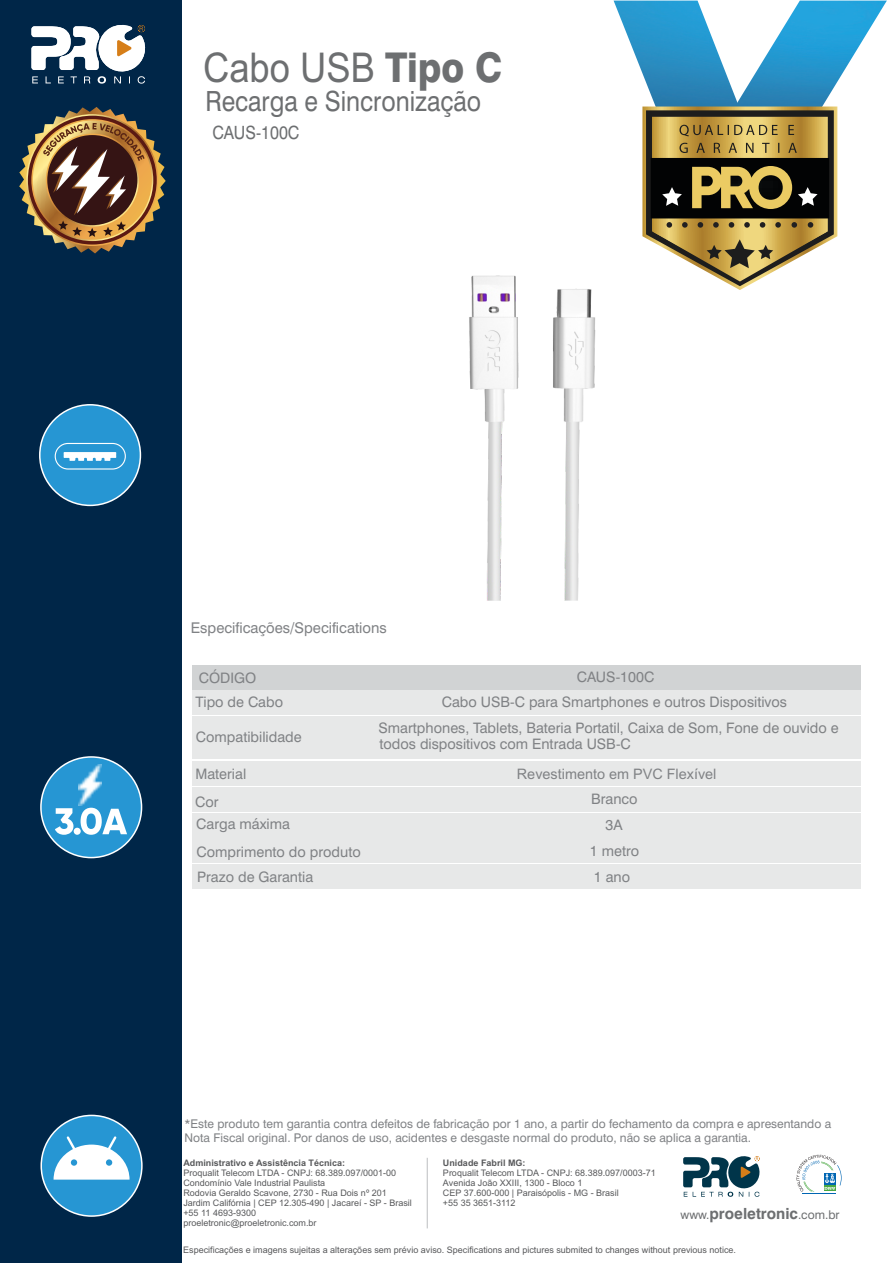
<style>
.page{position:relative;width:893px;height:1263px;background:#fff}
.page>*{position:absolute;margin:0;border:0;box-sizing:border-box;transform-origin:0 0}
.t1{font:40.95px "Arial";color:#6d6f71;scale:.89 1}
.t2{font:27.75px "Swiss 721 BT";color:#6d6f71;scale:.89 1}
.t3{font:18.3px "Swiss 721 BT";color:#6d6f71;scale:.89 1}
.t4{font:700 15.45px "Swiss 721 BT";color:#6d6f71}
.t5{font:14.7px "Swiss 721 BT";color:#808285}
.t6{font:14.4px "Swiss 721 BT";color:#808285}
.t7{font:14.4px "Arial Unicode MS";color:#808285}
.t8{font:12px/14.4px "Swiss 721 BT";color:#808285}
.t9{font:9px/10.1px "Arial";color:#58595b}
.t10{font:700 9px "Arial";color:#58595b}
.s1{font-family:"Swiss 721 BT";font-weight:800}
.s2{font-weight:400;font-size:12.15px}
</style>
<div class="page">
<div style="left:0;top:0;width:181px;height:1263px;background:#002648"></div>
<hr style="left:427px;top:1158px;width:1px;height:70px;background:#bcbec0">
<svg style="left:683px;top:1156px;width:77px;height:41px"></svg>
<hr style="left:802px;top:1194px;width:34px;height:1px;background:#0066b3">
<svg style="left:796px;top:1155px;width:46px;height:36px"></svg>
<div style="left:192px;top:665px;width:174px;height:24px;background:#d1d3d4"></div>
<div style="left:192px;top:691px;width:174px;height:24px;background:#e7e8e8"></div>
<div style="left:192px;top:761px;width:174px;height:25px;background:#e7e8e8"></div>
<div style="left:192px;top:864px;width:174px;height:25px;background:#e7e8e8"></div>
<div style="left:192px;top:813px;width:174px;height:24px;background:#e7e8e8"></div>
<div style="left:192px;top:716px;width:174px;height:43px;background:#e7e8e8"></div>
<div style="left:192px;top:787px;width:174px;height:24px;background:#e7e8e8"></div>
<div style="left:192px;top:839px;width:174px;height:24px;background:#e7e8e8"></div>
<div style="left:367px;top:665px;width:494px;height:24px;background:#d1d3d4"></div>
<div style="left:367px;top:691px;width:494px;height:24px;background:#e7e8e8"></div>
<div style="left:367px;top:761px;width:494px;height:25px;background:#e7e8e8"></div>
<div style="left:367px;top:864px;width:494px;height:25px;background:#e7e8e8"></div>
<div style="left:367px;top:813px;width:494px;height:24px;background:#e7e8e8"></div>
<div style="left:367px;top:716px;width:494px;height:43px;background:#e7e8e8"></div>
<div style="left:367px;top:787px;width:494px;height:24px;background:#e7e8e8"></div>
<div style="left:367px;top:839px;width:494px;height:24px;background:#e7e8e8"></div>
<svg style="left:31px;top:24px;width:115px;height:60px"></svg>
<svg style="left:19px;top:107px;width:147px;height:146px"></svg>
<div style="left:41px;top:1115px;width:101px;height:101px;background:#2696d3;border-radius:50%"></div>
<div style="left:40px;top:1115px;width:103px;height:102px;border:2px solid #fff;border-radius:50%"></div>
<svg style="left:54px;top:1136px;width:76px;height:43px"></svg>
<div style="left:41px;top:757px;width:101px;height:100px;background:#2696d3;border-radius:50%"></div>
<div style="left:40px;top:756px;width:102px;height:102px;border:2px solid #fff;border-radius:50%"></div>
<svg style="left:55px;top:808px;width:72px;height:27px"></svg>
<img style="left:79px;top:765px;width:22px;height:40px">
<div style="left:40px;top:405px;width:100px;height:100px;background:#2696d3;border-radius:50%"></div>
<div style="left:39px;top:404px;width:102px;height:102px;border:2px solid #fff;border-radius:50%"></div>
<svg style="left:64px;top:452px;width:52px;height:9px"></svg>
<div style="left:55px;top:443px;width:71px;height:27px;border:1px solid #fff;border-radius:13px"></div>
<img style="left:775px;top:1px;width:112px;height:171px">
<img style="left:614px;top:1px;width:161px;height:106px">
<svg style="left:642px;top:107px;width:195px;height:183px"></svg>
<img style="left:469px;top:275px;width:127px;height:325px">
<h1 class="t1" style="left:203px;top:52px;width:338px">Cabo USB <span class="s1">Tipo C</span></h1>
<h2 class="t2" style="left:205px;top:90px;width:311px">Recarga e Sincronização</h2>
<h3 class="t3" style="left:212px;top:125px;width:99px">CAUS-100C</h3>
<h3 class="t5" style="left:191px;top:621px;width:197px">Especificações/Specifications</h3>
<h3 class="t6" style="left:199px;top:672px;width:59px">CÓDIGO</h3>
<h3 class="t6" style="left:577px;top:671px;width:79px">CAUS-100C</h3>
<h3 class="t6" style="left:195px;top:696px;width:89px">Tipo de Cabo</h3>
<h3 class="t6" style="left:442px;top:696px;width:347px">Cabo USB-C para Smartphones e outros Dispositivos</h3>
<h3 class="t6" style="left:196px;top:731px;width:107px">Compatibilidade</h3>
<h3 class="t6" style="left:379px;top:722px;width:462px">Smartphones, Tablets, Bateria Portatil, Caixa de Som, Fone de ouvido e</h3>
<h3 class="t6" style="left:379px;top:738px;width:253px">todos dispositivos com Entrada USB-C</h3>
<h3 class="t6" style="left:195px;top:768px;width:52px">Material</h3>
<h3 class="t6" style="left:195px;top:796px;width:25px">Cor</h3>
<h3 class="t7" style="left:517px;top:768px;width:201px">Revestimento em PVC Flexível</h3>
<h3 class="t6" style="left:591px;top:793px;width:48px">Branco</h3>
<h3 class="t6" style="left:196px;top:818px;width:95px">Carga máxima</h3>
<h3 class="t6" style="left:606px;top:819px;width:19px">3A</h3>
<h3 class="t6" style="left:196px;top:846px;width:166px">Comprimento do produto</h3>
<h3 class="t6" style="left:590px;top:845px;width:51px">1 metro</h3>
<h3 class="t6" style="left:197px;top:871px;width:118px">Prazo de Garantia</h3>
<h3 class="t6" style="left:594px;top:870px;width:38px">1 ano</h3>
<h3 class="t8" style="left:185px;top:1117px;width:648px">*Este produto tem garantia contra defeitos de fabricação por 1 ano, a partir do fechamento da compra e apresentando a<br>Nota Fiscal original. Por danos de uso, acidentes e desgaste normal do produto, não se aplica a garantia.</h3>
<p class="t10" style="left:183px;top:1159px;width:163px">Administrativo e Assistência Técnica:</p>
<p class="t9" style="left:183px;top:1169px;width:230px">Proqualit Telecom LTDA - CNPJ: 68.389.097/0001-00<br>Condomínio Vale Industrial Paulista<br>Rodovia Geraldo Scavone, 2730 - Rua Dois nº 201<br>Jardim Califórnia | CEP 12.305-490 | Jacareí - SP - Brasil +55 11 4693-9300<br>proeletronic@proeletronic.com.br</p>
<p class="t10" style="left:443px;top:1159px;width:84px">Unidade Fabril MG:</p>
<p class="t9" style="left:443px;top:1169px;width:214px">Proqualit Telecom LTDA - CNPJ: 68.389.097/0003-71<br>Avenida João XXIII, 1300 - Bloco 1<br>CEP 37.600-000 | Paraisópolis - MG - Brasil<br>+55 35 3651-3112</p>
<h3 class="t4" style="left:681px;top:1207px;width:160px"><span class="s2">www.</span>proeletronic<span class="s2">.com.br</span></h3>
<p class="t9" style="left:183px;top:1245px;width:554px">Especificações e imagens sujeitas a alterações sem prévio aviso. Specifications and pictures submited to changes without previous notice.</p>
</div>
